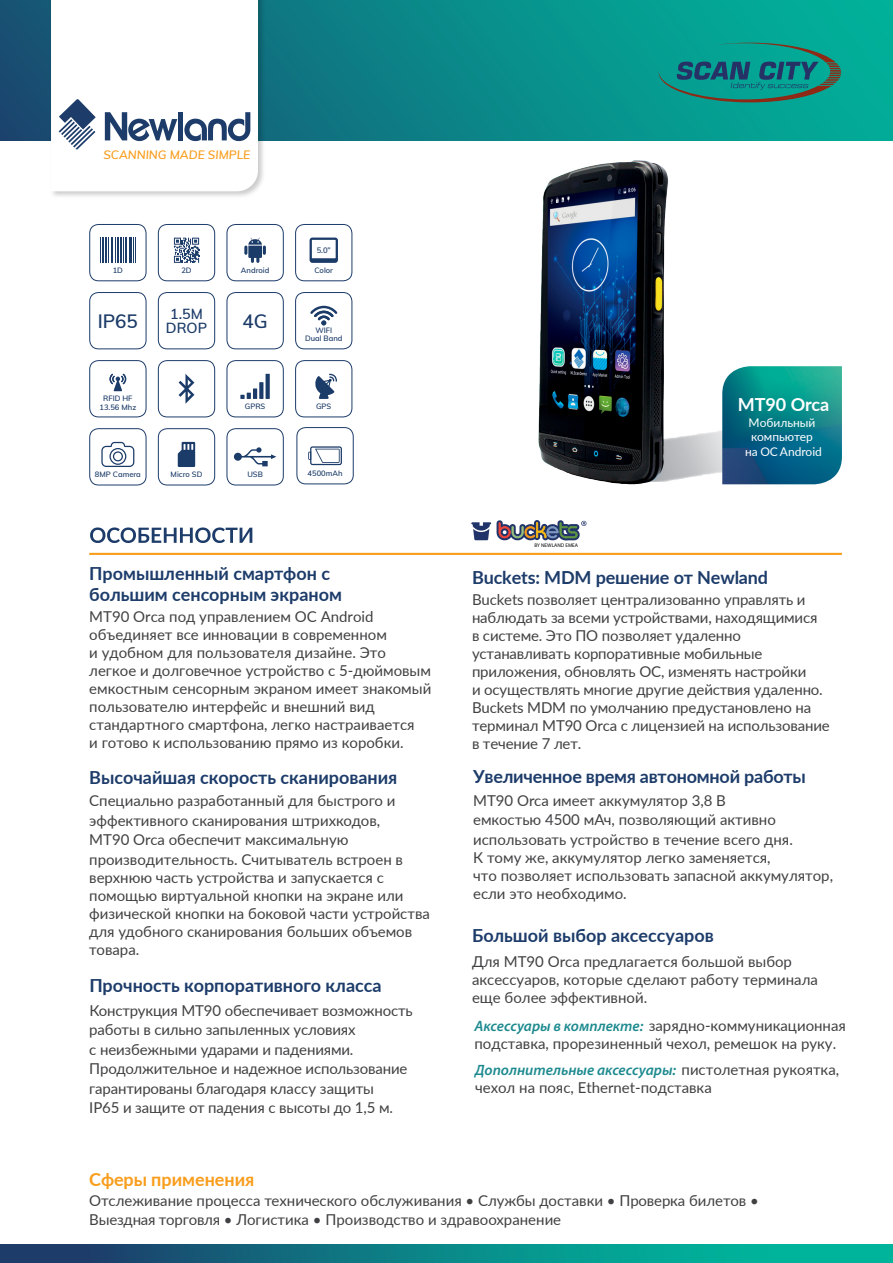
<style>
.page{position:relative;width:893px;height:1263px;background:#fff}
.page>*{position:absolute;margin:0;border:0;box-sizing:border-box;transform-origin:0 0}
.t1{font:600 18.9px "Muli";color:#1b3b68}
.t2{font:700 18px/21.6px "Lato";color:#1d3c6a}
.t3{font:700 18px "Lato";color:#f99d1c}
.t4{font:700 18px "Lato";color:#fff}
.t5{font:15px/18px "Lato";color:#414042}
.t6{font:italic 600 15px "Myriad Pro";color:#1d8a8f}
.t7{font:600 14.25px/13.5px "Muli";color:#1b3b68}
.t8{font:12px/14.4px "Lato";color:#fff;text-align:center}
.t9{font:italic 600 11.85px "Muli";color:#f99d1c}
.t10{font:600 7.65px "Muli";color:#1b3b68}
.t11{font:600 7.5px/9px "Muli";color:#1b3b68;text-align:center}
.t12{font:5.25px "Myriad Pro";color:#000}
.s1{font-family:"Myriad Pro";font-weight:600;font-style:italic;color:#1d8a8f}
.s2{font-family:"Lato";font-weight:400;font-style:normal;color:#414042}
</style>
<div class="page">
<img style="left:538px;top:160px;width:184px;height:324px">
<svg style="left:0;top:0;width:893px;height:140px;background:#098b8a"></svg>
<svg style="left:49px;top:0;width:217px;height:196px;background:#82a8b0"></svg>
<svg style="left:51px;top:0;width:207px;height:191px"></svg>
<svg style="left:0;top:1245px;width:893px;height:18px;background:#0c8186"></svg>
<svg style="left:90px;top:527px;width:162px;height:16px"></svg>
<img style="left:722px;top:366px;width:120px;height:118px">
<hr style="left:89px;top:553px;width:753px;height:2px;background:#f99d1c">
<svg style="left:100px;top:238px;width:36px;height:25px"></svg>
<div style="left:89px;top:224px;width:57px;height:57px;border:1px solid #1d3c6a;border-radius:9px"></div>
<svg style="left:240px;top:374px;width:30px;height:25px"></svg>
<div style="left:227px;top:360px;width:57px;height:57px;border:1px solid #1d3c6a;border-radius:9px"></div>
<div style="left:158px;top:292px;width:57px;height:57px;border:1px solid #1d3c6a;border-radius:9px"></div>
<svg style="left:244px;top:238px;width:22px;height:25px"></svg>
<div style="left:227px;top:224px;width:57px;height:57px;border:1px solid #1d3c6a;border-radius:9px"></div>
<svg style="left:101px;top:442px;width:33px;height:25px"></svg>
<div style="left:89px;top:428px;width:57px;height:57px;border:1px solid #1d3c6a;border-radius:9px"></div>
<svg style="left:310px;top:306px;width:27px;height:19px"></svg>
<div style="left:295px;top:292px;width:57px;height:57px;border:1px solid #1d3c6a;border-radius:9px"></div>
<svg style="left:174px;top:238px;width:25px;height:25px"></svg>
<div style="left:158px;top:224px;width:57px;height:57px;border:1px solid #1d3c6a;border-radius:9px"></div>
<svg style="left:315px;top:374px;width:22px;height:25px"></svg>
<div style="left:295px;top:360px;width:57px;height:57px;border:1px solid #1d3c6a;border-radius:9px"></div>
<div style="left:227px;top:292px;width:57px;height:57px;border:1px solid #1d3c6a;border-radius:9px"></div>
<svg style="left:310px;top:238px;width:28px;height:25px"></svg>
<div style="left:295px;top:224px;width:57px;height:57px;border:1px solid #1d3c6a;border-radius:9px"></div>
<div style="left:89px;top:292px;width:57px;height:57px;border:1px solid #1d3c6a;border-radius:9px"></div>
<svg style="left:178px;top:442px;width:17px;height:25px"></svg>
<div style="left:158px;top:428px;width:57px;height:57px;border:1px solid #1d3c6a;border-radius:9px"></div>
<svg style="left:234px;top:447px;width:42px;height:19px"></svg>
<div style="left:227px;top:428px;width:57px;height:57px;border:1px solid #1d3c6a;border-radius:9px"></div>
<svg style="left:308px;top:446px;width:34px;height:19px"></svg>
<div style="left:296px;top:427px;width:58px;height:57px;border:1px solid #1d3c6a;border-radius:9px"></div>
<svg style="left:110px;top:374px;width:16px;height:17px"></svg>
<div style="left:89px;top:360px;width:57px;height:57px;border:1px solid #1d3c6a;border-radius:9px"></div>
<svg style="left:179px;top:374px;width:15px;height:30px"></svg>
<div style="left:158px;top:360px;width:57px;height:57px;border:1px solid #1d3c6a;border-radius:9px"></div>
<svg style="left:471px;top:522px;width:20px;height:18px"></svg>
<svg style="left:497px;top:520px;width:89px;height:20px"></svg>
<svg style="left:659px;top:43px;width:182px;height:59px;background:#138a83"></svg>
<p class="t9" style="left:103px;top:147px;width:148px">SCANNING MADE SIMPLE</p>
<p class="t11" style="left:113px;top:266px;width:12px">1D</p>
<p class="t1" style="left:98px;top:307px;width:42px">IP65</p>
<p class="t11" style="left:181px;top:266px;width:12px">2D</p>
<p class="t7" style="left:166px;top:307px;width:43px">1.5M<br>DROP</p>
<p class="t11" style="left:241px;top:266px;width:30px">Android</p>
<p class="t1" style="left:243px;top:307px;width:27px">4G</p>
<p class="t10" style="left:317px;top:244px;width:16px">5.0”</p>
<p class="t11" style="left:314px;top:266px;width:20px">Color</p>
<p class="t11" style="left:315px;top:326px;width:18px">WIFI</p>
<p class="t11" style="left:305px;top:334px;width:39px">Dual Band</p>
<p class="t11" style="left:99px;top:394px;width:38px">RFID HF<br>13.56 Mhz</p>
<p class="t4" style="left:738px;top:391px;width:93px">MT90 Orca</p>
<p class="t8" style="left:745px;top:415px;width:78px">Мобильный компьютер на ОС Android</p>
<p class="t11" style="left:245px;top:402px;width:22px">GPRS</p>
<p class="t11" style="left:316px;top:402px;width:17px">GPS</p>
<p class="t11" style="left:95px;top:470px;width:47px">8MP Camera</p>
<p class="t11" style="left:171px;top:470px;width:33px">Micro SD</p>
<p class="t11" style="left:247px;top:470px;width:17px">USB</p>
<p class="t11" style="left:308px;top:469px;width:36px">4500mAh</p>
<p class="t2" style="left:89px;top:562px;width:254px">Промышленный смартфон с большим сенсорным экраном</p>
<p class="t5" style="left:89px;top:607px;width:343px">MT90 Orca под управлением ОС Android объединяет все инновации в современном<br>и удобном для пользователя дизайне. Это легкое и долговечное устройство с 5-дюймовым емкостным сенсорным экраном имеет знакомый пользователю интерфейс и внешний вид стандартного смартфона, легко настраивается<br>и готово к использованию прямо из коробки.</p>
<p class="t2" style="left:89px;top:765px;width:310px">Высочайшая скорость сканирования</p>
<p class="t5" style="left:89px;top:790px;width:315px;line-height:19.5px">Специально разработанный для быстрого и эффективного сканирования штрихкодов, MT90 Orca обеспечит максимальную производительность. Считыватель встроен в</p>
<p class="t5" style="left:89px;top:867px;width:342px">верхнюю часть устройства и запускается с помощью виртуальной кнопки на экране или физической кнопки на боковой части устройства для удобного сканирования больших объемов товара.</p>
<p class="t2" style="left:89px;top:974px;width:294px">Прочность корпоративного класса</p>
<p class="t5" style="left:89px;top:1000px;width:325px;line-height:19.5px">Конструкция MT90 обеспечивает возможность работы в сильно запыленных условиях<br>с неизбежными ударами и падениями.<br>Продолжительное и надежное использование гарантированы благодаря классу защиты<br>IP65 и защите от падения с высоты до 1,5 м.</p>
<p class="t12" style="left:534px;top:542px;width:45px">BY NEWLAND EMEA</p>
<p class="t2" style="left:472px;top:566px;width:298px">Buckets: MDM решение от Newland</p>
<p class="t5" style="left:472px;top:589px;width:359px">Buckets позволяет централизованно управлять и наблюдать за всеми устройствами, находящимися<br>в системе. Это ПО позволяет удаленно устанавливать корпоративные мобильные приложения, обновлять ОС, изменять настройки<br>и осуществлять многие другие действия удаленно.<br>Buckets MDM по умолчанию предустановлено на терминал MT90 Orca с лицензией на использование в течение 7 лет.</p>
<p class="t2" style="left:473px;top:765px;width:334px">Увеличенное время автономной работы</p>
<p class="t5" style="left:473px;top:790px;width:321px;line-height:19.5px">MT90 Orca имеет аккумулятор 3,8 В емкостью 4500 мАч, позволяющий активно использовать устройство в течение всего дня.</p>
<p class="t5" style="left:473px;top:847px;width:361px">К тому же, аккумулятор легко заменяется,<br>что позволяет использовать запасной аккумулятор, если это необходимо.</p>
<p class="t2" style="left:472px;top:924px;width:243px">Большой выбор аксессуаров</p>
<p class="t5" style="left:472px;top:952px;width:347px">Для MT90 Orca предлагается большой выбор аксессуаров, которые сделают работу терминала еще более эффективной.</p>
<p class="t5" style="left:474px;top:1015px;width:373px"><span class="s1">Аксессуары в комплекте:</span> зарядно-коммуникационная подставка, прорезиненный чехол, ремешок на руку.</p>
<p class="t6" style="left:475px;top:1060px;width:366px">Дополнительные аксессуары: <span class="s2">пистолетная рукоятка,</span></p>
<p class="t5" style="left:475px;top:1078px;width:238px">чехол на пояс, Ethernet-подставка</p>
<p class="t3" style="left:89px;top:1166px;width:167px">Сферы применения</p>
<p class="t5" style="left:89px;top:1190px;width:671px;line-height:19.5px">Отслеживание процесса технического обслуживания • Службы доставки • Проверка билетов •<br>Выездная торговля • Логистика • Производство и здравоохранение</p>
</div>
